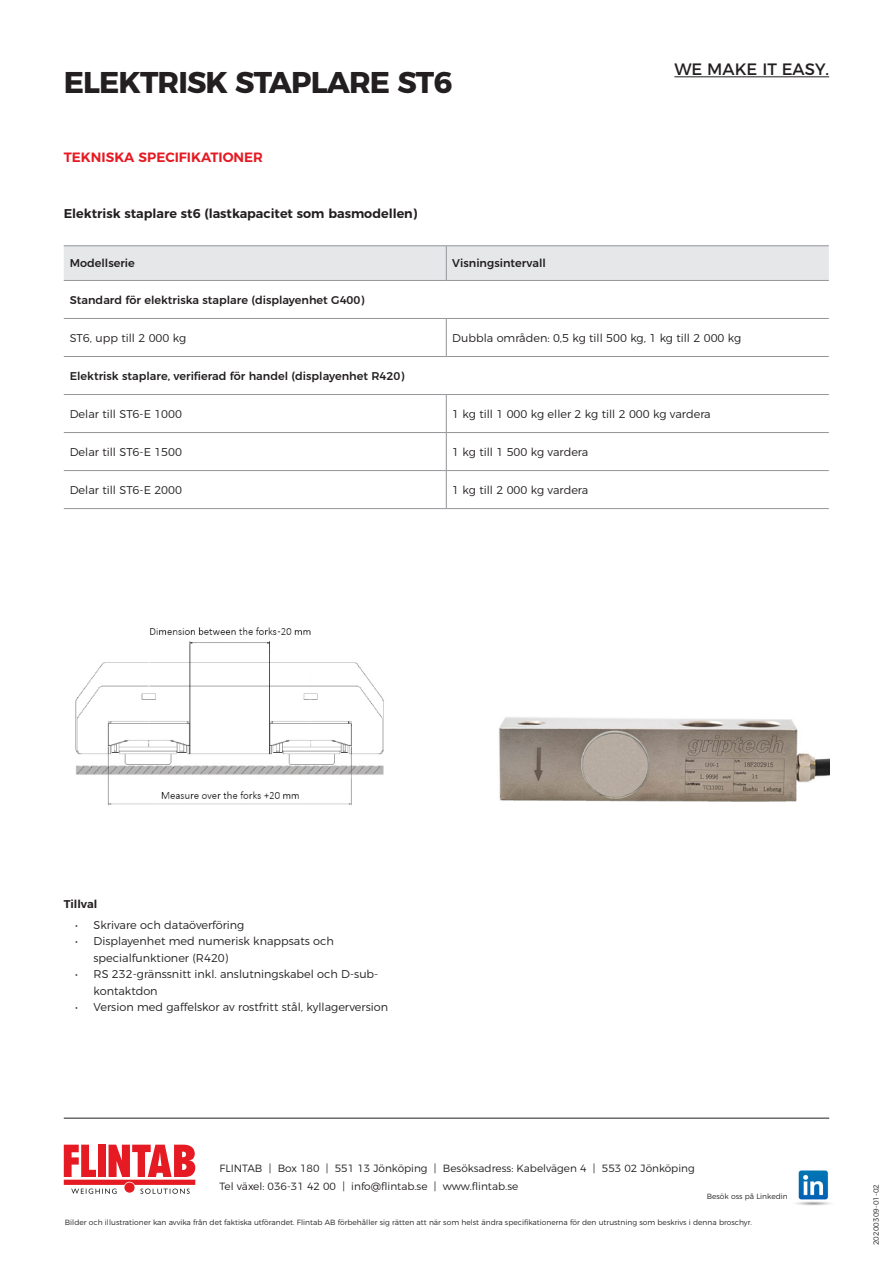
<style>
.page{position:relative;width:893px;height:1263px;background:#fff}
.page>*{position:absolute;margin:0;border:0;box-sizing:border-box;transform-origin:0 0}
.t1{font:700 30px "Montserrat";letter-spacing:-.03em;color:#231f20}
.t2{font:16.5px "Montserrat";color:#231f20}
.Röd_mellanrubrik_1{font:600 13.5px "Montserrat";color:#e51a23}
.Underrubrik{font:600 12.75px "Montserrat";color:#231f20}
.Brödttext{font:300 11.25px/16.5px "Montserrat";color:#231f20}
.Brödttext-2{font:500 11.25px "Montserrat";color:#231f20}
.Underrubrik-2{font:600 11.25px "Montserrat";color:#231f20}
.t3{font:300 10.5px/18px "Montserrat";color:#231f20}
.Brödttext-3{font:300 7.5px "Montserrat";color:#231f20}
</style>
<div class="page">
<svg style="left:64px;top:1145px;width:131px;height:49px"></svg>
<hr style="left:64px;top:1118px;width:765px;height:1px;background:#231f20">
<hr style="left:674px;top:76px;width:155px;height:1px;background:#231f20">
<img style="left:795px;top:1170px;width:36px;height:36px">
<div style="left:64px;top:246px;width:765px;height:34px;background:#e6e7e9"></div>
<hr style="left:64px;top:245px;width:382px;height:1px;background:#939598">
<hr style="left:64px;top:280px;width:382px;height:1px;background:#939598">
<hr style="left:64px;top:318px;width:382px;height:1px;background:#939598">
<hr style="left:64px;top:356px;width:382px;height:1px;background:#939598">
<hr style="left:64px;top:394px;width:382px;height:1px;background:#939598">
<hr style="left:64px;top:432px;width:382px;height:1px;background:#939598">
<hr style="left:64px;top:470px;width:382px;height:1px;background:#939598">
<hr style="left:64px;top:508px;width:382px;height:1px;background:#939598">
<hr style="left:446px;top:245px;width:383px;height:1px;background:#939598">
<hr style="left:446px;top:246px;width:1px;height:34px;background:#939598">
<hr style="left:446px;top:280px;width:383px;height:1px;background:#939598">
<hr style="left:446px;top:318px;width:383px;height:1px;background:#939598">
<hr style="left:446px;top:319px;width:1px;height:37px;background:#939598">
<hr style="left:446px;top:356px;width:383px;height:1px;background:#939598">
<hr style="left:446px;top:394px;width:383px;height:1px;background:#939598">
<hr style="left:446px;top:395px;width:1px;height:37px;background:#939598">
<hr style="left:446px;top:432px;width:383px;height:1px;background:#939598">
<hr style="left:446px;top:433px;width:1px;height:37px;background:#939598">
<hr style="left:446px;top:470px;width:383px;height:1px;background:#939598">
<hr style="left:446px;top:471px;width:1px;height:37px;background:#939598">
<hr style="left:446px;top:508px;width:383px;height:1px;background:#939598">
<img style="left:499px;top:717px;width:330px;height:85px">
<img style="left:75px;top:627px;width:309px;height:179px">
<p class="t1" style="left:64px;top:58px;width:390px">ELEKTRISK STAPLARE ST6</p>
<p class="Röd_mellanrubrik_1" style="left:64px;top:146px;width:201px">TEKNISKA SPECIFIKATIONER</p>
<p class="Underrubrik" style="left:64px;top:203px;width:355px">Elektrisk staplare st6 (lastkapacitet som basmodellen)</p>
<h2 class="t2" style="left:674px;top:56px;width:156px">WE MAKE IT EASY.</h2>
<p class="Brödttext-2" style="left:70px;top:254px;width:67px">Modellserie</p>
<p class="Brödttext-2" style="left:452px;top:254px;width:95px">Visningsintervall</p>
<p class="Brödttext-2" style="left:70px;top:291px;width:296px">Standard för elektriska staplare (displayenhet G400)</p>
<p class="Brödttext" style="left:70px;top:329px;width:118px">ST6, upp till 2 000 kg</p>
<p class="Brödttext" style="left:452px;top:329px;width:290px">Dubbla områden: 0,5 kg till 500 kg, 1 kg till 2 000 kg</p>
<p class="Brödttext-2" style="left:70px;top:367px;width:336px">Elektrisk staplare, verifierad för handel (displayenhet R420)</p>
<p class="Brödttext" style="left:70px;top:405px;width:114px">Delar till ST6-E 1000</p>
<p class="Brödttext" style="left:452px;top:405px;width:260px">1 kg till 1 000 kg eller 2 kg till 2 000 kg vardera</p>
<p class="Brödttext" style="left:70px;top:443px;width:114px">Delar till ST6-E 1500</p>
<p class="Brödttext" style="left:452px;top:443px;width:138px">1 kg till 1 500 kg vardera</p>
<p class="Brödttext" style="left:70px;top:481px;width:114px">Delar till ST6-E 2000</p>
<p class="Brödttext" style="left:452px;top:481px;width:138px">1 kg till 2 000 kg vardera</p>
<p class="Underrubrik-2" style="left:64px;top:895px;width:35px">Tillval</p>
<p class="Brödttext" style="left:75px;top:916px;width:171px">• Skrivare och dataöverföring</p>
<p class="Brödttext" style="left:94px;top:932px;width:242px;text-indent:-18px">• Displayenhet med numerisk knappsats och specialfunktioner (R420)</p>
<p class="Brödttext" style="left:94px;top:965px;width:286px;text-indent:-18px">• RS 232-gränssnitt inkl. anslutningskabel och D-sub&shy;kontaktdon</p>
<p class="Brödttext" style="left:75px;top:998px;width:315px">• Version med gaffelskor av rostfritt stål, kyllagerversion</p>
<p class="t3" style="left:220px;top:1158px;width:477px">FLINTAB | Box 180 | 551 13 Jönköping | Besöksadress: Kabelvägen 4 | 553 02 Jönköping<br>Tel växel: 036-31 42 00 | info@flintab.se | www.flintab.se</p>
<p class="Brödttext-3" style="left:707px;top:1191px;width:83px">Besök oss på Linkedin</p>
<p class="Brödttext-3" style="left:65px;top:1216px;width:689px">Bilder och illustrationer kan avvika från det faktiska utförandet. Flintab AB förbehåller sig rätten att när som helst ändra specifikationerna för den utrustning som beskrivs i denna broschyr.</p>
<p class="Brödttext-3" style="left:870px;top:1245px;width:62px;rotate:-90deg">20200309-01-02</p>
</div>
